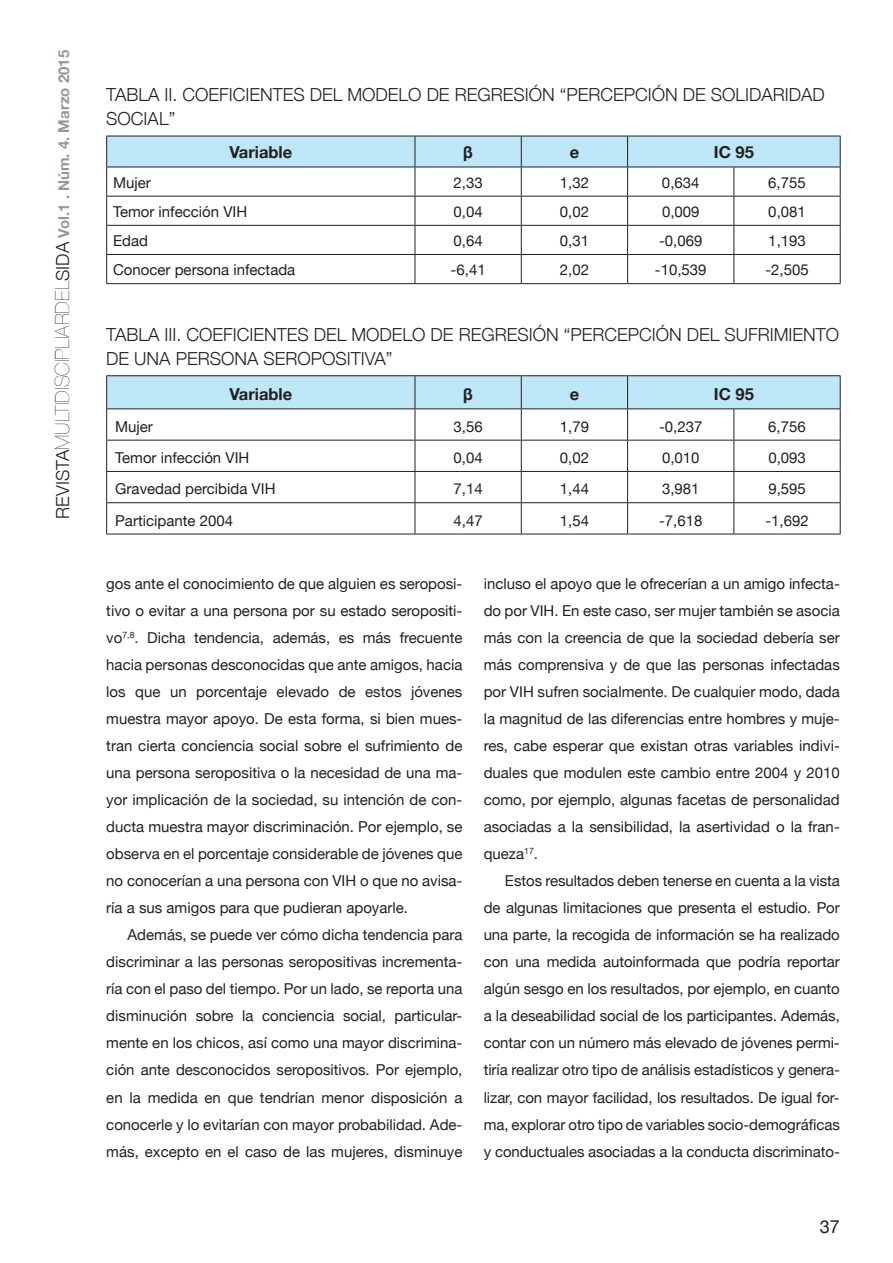
<style>
.page{position:relative;width:893px;height:1263px;background:#fff}
.page>*{position:absolute;margin:0;border:0;box-sizing:border-box;transform-origin:0 0}
.t1{font:300 18px/24px "Helvetica Neue";color:#231f20}
.t2{font:18px "Helvetica Neue";color:#231f20}
.t3{font:700 16.5px "Helvetica Neue";color:#231f20}
.t4{font:15px/27px "Helvetica Neue";color:#231f20;text-align:justify}
.t5{font:700 15px "Helvetica Neue";color:#949998}
.s1{font-weight:300;font-size:18px;color:#231f20}
.s2{font-weight:200;font-size:19.5px;color:#231f20}
</style>
<div class="page">
<hr style="left:106px;top:283px;width:309px;height:1px;background:#231f20">
<hr style="left:415px;top:283px;width:106px;height:1px;background:#231f20">
<hr style="left:521px;top:283px;width:107px;height:1px;background:#231f20">
<hr style="left:628px;top:283px;width:106px;height:1px;background:#231f20">
<hr style="left:734px;top:283px;width:107px;height:1px;background:#231f20">
<svg style="left:106px;top:136px;width:735px;height:147px"></svg>
<div style="left:107px;top:376px;width:733px;height:32px;background:#bde6f6"></div>
<hr style="left:106px;top:375px;width:309px;height:1px;background:#231f20">
<hr style="left:106px;top:376px;width:1px;height:32px;background:#231f20">
<hr style="left:415px;top:375px;width:106px;height:1px;background:#231f20">
<hr style="left:415px;top:376px;width:1px;height:32px;background:#231f20">
<hr style="left:521px;top:375px;width:107px;height:1px;background:#231f20">
<hr style="left:521px;top:376px;width:1px;height:32px;background:#231f20">
<hr style="left:628px;top:375px;width:106px;height:1px;background:#231f20">
<hr style="left:627px;top:376px;width:1px;height:32px;background:#231f20">
<hr style="left:734px;top:375px;width:107px;height:1px;background:#231f20">
<hr style="left:840px;top:376px;width:1px;height:32px;background:#231f20">
<hr style="left:106px;top:408px;width:309px;height:1px;background:#231f20">
<hr style="left:106px;top:409px;width:1px;height:31px;background:#231f20">
<hr style="left:415px;top:408px;width:106px;height:1px;background:#231f20">
<hr style="left:415px;top:409px;width:1px;height:31px;background:#231f20">
<hr style="left:521px;top:408px;width:107px;height:1px;background:#231f20">
<hr style="left:521px;top:409px;width:1px;height:31px;background:#231f20">
<hr style="left:628px;top:408px;width:106px;height:1px;background:#231f20">
<hr style="left:627px;top:409px;width:1px;height:31px;background:#231f20">
<hr style="left:734px;top:408px;width:107px;height:1px;background:#231f20">
<hr style="left:733px;top:409px;width:1px;height:31px;background:#231f20">
<hr style="left:840px;top:409px;width:1px;height:31px;background:#231f20">
<hr style="left:106px;top:440px;width:309px;height:1px;background:#231f20">
<hr style="left:106px;top:440px;width:1px;height:31px;background:#231f20">
<hr style="left:415px;top:440px;width:106px;height:1px;background:#231f20">
<hr style="left:415px;top:440px;width:1px;height:31px;background:#231f20">
<hr style="left:521px;top:440px;width:107px;height:1px;background:#231f20">
<hr style="left:521px;top:440px;width:1px;height:31px;background:#231f20">
<hr style="left:628px;top:440px;width:106px;height:1px;background:#231f20">
<hr style="left:627px;top:440px;width:1px;height:31px;background:#231f20">
<hr style="left:734px;top:440px;width:107px;height:1px;background:#231f20">
<hr style="left:733px;top:440px;width:1px;height:31px;background:#231f20">
<hr style="left:840px;top:440px;width:1px;height:31px;background:#231f20">
<hr style="left:106px;top:471px;width:309px;height:1px;background:#231f20">
<hr style="left:106px;top:472px;width:1px;height:30px;background:#231f20">
<hr style="left:415px;top:471px;width:106px;height:1px;background:#231f20">
<hr style="left:415px;top:472px;width:1px;height:30px;background:#231f20">
<hr style="left:521px;top:471px;width:107px;height:1px;background:#231f20">
<hr style="left:521px;top:472px;width:1px;height:30px;background:#231f20">
<hr style="left:628px;top:471px;width:106px;height:1px;background:#231f20">
<hr style="left:627px;top:472px;width:1px;height:30px;background:#231f20">
<hr style="left:734px;top:471px;width:107px;height:1px;background:#231f20">
<hr style="left:733px;top:472px;width:1px;height:30px;background:#231f20">
<hr style="left:840px;top:472px;width:1px;height:30px;background:#231f20">
<hr style="left:106px;top:502px;width:309px;height:1px;background:#231f20">
<hr style="left:106px;top:503px;width:1px;height:31px;background:#231f20">
<hr style="left:415px;top:502px;width:106px;height:1px;background:#231f20">
<hr style="left:415px;top:503px;width:1px;height:31px;background:#231f20">
<hr style="left:521px;top:502px;width:107px;height:1px;background:#231f20">
<hr style="left:521px;top:503px;width:1px;height:31px;background:#231f20">
<hr style="left:628px;top:502px;width:106px;height:1px;background:#231f20">
<hr style="left:627px;top:503px;width:1px;height:31px;background:#231f20">
<hr style="left:734px;top:502px;width:107px;height:1px;background:#231f20">
<hr style="left:733px;top:503px;width:1px;height:31px;background:#231f20">
<hr style="left:840px;top:503px;width:1px;height:31px;background:#231f20">
<hr style="left:106px;top:534px;width:309px;height:1px;background:#231f20">
<hr style="left:415px;top:534px;width:106px;height:1px;background:#231f20">
<hr style="left:521px;top:534px;width:107px;height:1px;background:#231f20">
<hr style="left:628px;top:534px;width:106px;height:1px;background:#231f20">
<hr style="left:734px;top:534px;width:107px;height:1px;background:#231f20">
<p class="t5" style="left:52px;top:519px;width:470px;rotate:-90deg"><span class="s1">REVISTA</span><span class="s2">MULTIDISCIPLIARDEL</span><span class="s1">SIDA</span> Vol.1 . Núm. 4. Marzo 2015</p>
<p class="t1" style="left:106px;top:82px;width:720px">TABLA II. COEFICIENTES DEL MODELO DE REGRESIÓN “PERCEPCIÓN DE SOLIDARIDAD<br>SOCIAL”</p>
<p class="t3" style="left:229px;top:140px;width:64px">Variable</p>
<p class="t3" style="left:463px;top:140px;width:11px">β</p>
<p class="t3" style="left:570px;top:140px;width:11px">e</p>
<p class="t3" style="left:714px;top:140px;width:42px">IC 95</p>
<p class="t4" style="left:113px;top:170px;width:39px">Mujer</p>
<p class="t4" style="left:453px;top:170px;width:31px">2,33</p>
<p class="t4" style="left:560px;top:170px;width:31px">1,32</p>
<p class="t4" style="left:662px;top:170px;width:39px">0,634</p>
<p class="t4" style="left:768px;top:170px;width:39px">6,755</p>
<p class="t4" style="left:113px;top:199px;width:136px">Temor infección VIH</p>
<p class="t4" style="left:454px;top:199px;width:31px">0,04</p>
<p class="t4" style="left:560px;top:199px;width:31px">0,02</p>
<p class="t4" style="left:662px;top:199px;width:39px">0,009</p>
<p class="t4" style="left:768px;top:199px;width:39px">0,081</p>
<p class="t4" style="left:113px;top:228px;width:37px">Edad</p>
<p class="t4" style="left:454px;top:228px;width:31px">0,64</p>
<p class="t4" style="left:560px;top:228px;width:31px">0,31</p>
<p class="t4" style="left:659px;top:228px;width:45px">-0,069</p>
<p class="t4" style="left:768px;top:228px;width:39px">1,193</p>
<p class="t4" style="left:113px;top:257px;width:184px">Conocer persona infectada</p>
<p class="t4" style="left:451px;top:257px;width:37px">-6,41</p>
<p class="t4" style="left:560px;top:257px;width:31px">2,02</p>
<p class="t4" style="left:655px;top:257px;width:53px">-10,539</p>
<p class="t4" style="left:765px;top:257px;width:45px">-2,505</p>
<p class="t1" style="left:106px;top:322px;width:734px">TABLA III. COEFICIENTES DEL MODELO DE REGRESIÓN “PERCEPCIÓN DEL SUFRIMIENTO<br>DE UNA PERSONA SEROPOSITIVA”</p>
<p class="t3" style="left:229px;top:381px;width:64px">Variable</p>
<p class="t3" style="left:463px;top:381px;width:11px">β</p>
<p class="t3" style="left:570px;top:381px;width:11px">e</p>
<p class="t3" style="left:714px;top:381px;width:42px">IC 95</p>
<p class="t4" style="left:115px;top:414px;width:39px">Mujer</p>
<p class="t4" style="left:454px;top:414px;width:31px">3,56</p>
<p class="t4" style="left:560px;top:414px;width:31px">1,79</p>
<p class="t4" style="left:659px;top:414px;width:45px">-0,237</p>
<p class="t4" style="left:768px;top:414px;width:39px">6,756</p>
<p class="t4" style="left:115px;top:445px;width:136px">Temor infección VIH</p>
<p class="t4" style="left:454px;top:445px;width:31px">0,04</p>
<p class="t4" style="left:560px;top:445px;width:31px">0,02</p>
<p class="t4" style="left:662px;top:445px;width:39px">0,010</p>
<p class="t4" style="left:768px;top:445px;width:39px">0,093</p>
<p class="t4" style="left:115px;top:476px;width:162px">Gravedad percibida VIH</p>
<p class="t4" style="left:454px;top:476px;width:31px">7,14</p>
<p class="t4" style="left:560px;top:476px;width:31px">1,44</p>
<p class="t4" style="left:662px;top:476px;width:39px">3,981</p>
<p class="t4" style="left:768px;top:476px;width:39px">9,595</p>
<p class="t4" style="left:115px;top:507px;width:119px">Participante 2004</p>
<p class="t4" style="left:454px;top:507px;width:31px">4,47</p>
<p class="t4" style="left:560px;top:507px;width:31px">1,54</p>
<p class="t4" style="left:659px;top:507px;width:45px">-7,618</p>
<p class="t4" style="left:765px;top:507px;width:45px">-1,692</p>
<p class="t4" style="left:106px;top:571px;width:358px">gos ante el conocimiento de que alguien es seroposi&shy;tivo o evitar a una persona por su estado seropositi&shy;vo<sup>7,8</sup>. Dicha tendencia, además, es más frecuente hacia personas desconocidas que ante amigos, hacia los que un porcentaje elevado de estos jóvenes muestra mayor apoyo. De esta forma, si bien mues&shy;tran cierta conciencia social sobre el sufrimiento de una persona seropositiva o la necesidad de una ma&shy;yor implicación de la sociedad, su intención de con&shy;ducta muestra mayor discriminación. Por ejemplo, se observa en el porcentaje considerable de jóvenes que no conocerían a una persona con VIH o que no avisa&shy;ría a sus amigos para que pudieran apoyarle.</p>
<p class="t4" style="left:106px;top:922px;width:358px;text-indent:21px">Además, se puede ver cómo dicha tendencia para discriminar a las personas seropositivas incrementa&shy;ría con el paso del tiempo. Por un lado, se reporta una disminución sobre la conciencia social, particular&shy;mente en los chicos, así como una mayor discrimina&shy;ción ante desconocidos seropositivos. Por ejemplo, en la medida en que tendrían menor disposición a conocerle y lo evitarían con mayor probabilidad. Ade&shy;más, excepto en el caso de las mujeres, disminuye</p>
<p class="t4" style="left:484px;top:571px;width:358px">incluso el apoyo que le ofrecerían a un amigo infecta&shy;do por VIH. En este caso, ser mujer también se asocia más con la creencia de que la sociedad debería ser más comprensiva y de que las personas infectadas por VIH sufren socialmente. De cualquier modo, dada la magnitud de las diferencias entre hombres y muje&shy;res, cabe esperar que existan otras variables indivi&shy;duales que modulen este cambio entre 2004 y 2010 como, por ejemplo, algunas facetas de personalidad asociadas a la sensibilidad, la asertividad o la fran&shy;queza<sup>17</sup>.</p>
<p class="t4" style="left:484px;top:868px;width:358px;text-indent:21px">Estos resultados deben tenerse en cuenta a la vista de algunas limitaciones que presenta el estudio. Por una parte, la recogida de información se ha realizado con una medida autoinformada que podría reportar algún sesgo en los resultados, por ejemplo, en cuanto a la deseabilidad social de los participantes. Además, contar con un número más elevado de jóvenes permi&shy;tiría realizar otro tipo de análisis estadísticos y genera&shy;lizar, con mayor facilidad, los resultados. De igual for&shy;ma, explorar otro tipo de variables socio-demográficas y conductuales asociadas a la conducta discriminato-</p>
<p class="t2" style="left:820px;top:1214px;width:22px">37</p>
</div>
